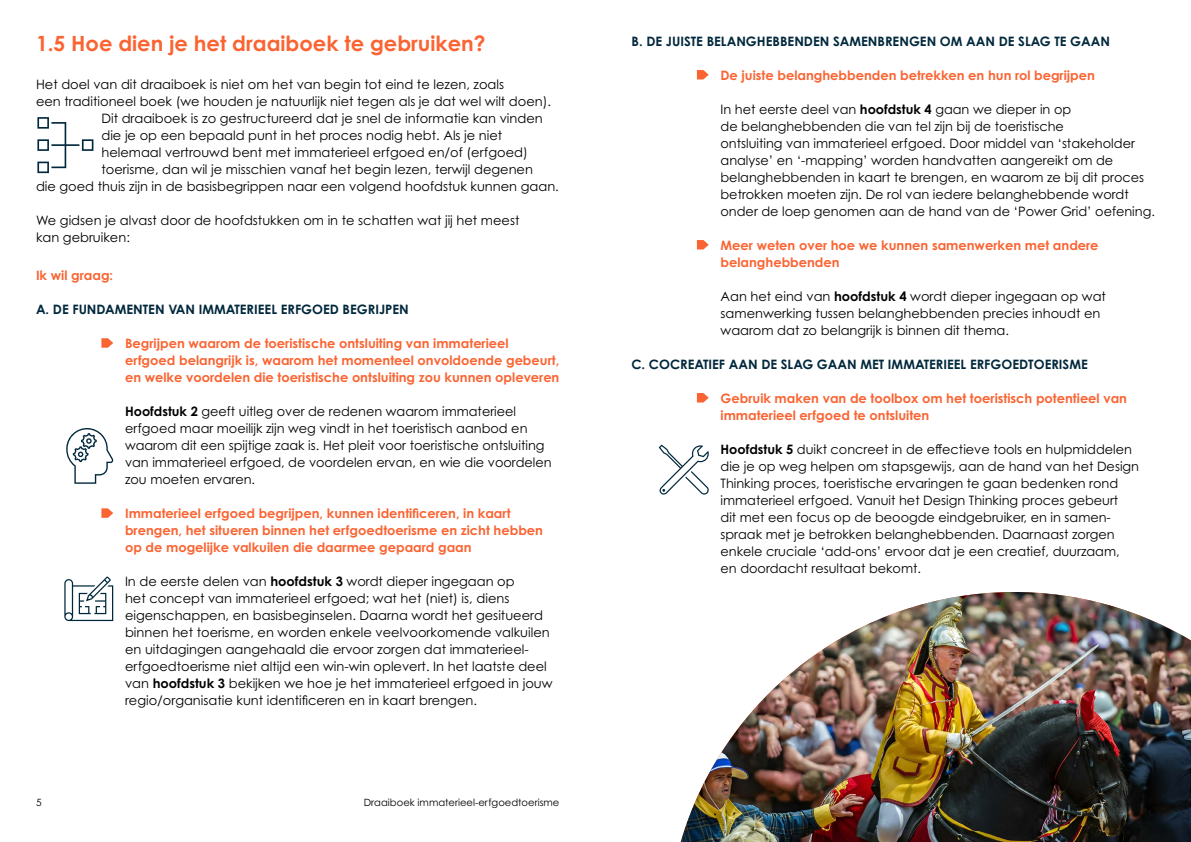
<style>
.page{position:relative;width:1191px;height:842px;background:#fff}
.page>*{position:absolute;margin:0;border:0;box-sizing:border-box;transform-origin:0 0}
.t1{font:700 21px "Century Gothic Pro";color:#fa6432}
.t2{font:13px/17px "Century Gothic Pro";color:#000}
.t3{font:700 13px/17px "Century Gothic Pro";color:#fa6432}
.t4{font:700 13px "Century Gothic Pro";color:#00283c}
.t5{font:10px "Century Gothic Pro";color:#000}
.s1{font-weight:700}
</style>
<div class="page">
<svg style="left:37px;top:117px;width:56px;height:56px"></svg>
<svg style="left:101px;top:338px;width:12px;height:10px"></svg>
<svg style="left:697px;top:70px;width:11px;height:9px"></svg>
<svg style="left:101px;top:508px;width:12px;height:10px"></svg>
<svg style="left:697px;top:240px;width:11px;height:9px"></svg>
<svg style="left:697px;top:393px;width:11px;height:9px"></svg>
<img style="left:680px;top:592px;width:511px;height:250px">
<svg style="left:66px;top:428px;width:48px;height:56px"></svg>
<svg style="left:64px;top:576px;width:49px;height:45px"></svg>
<svg style="left:658px;top:444px;width:51px;height:51px"></svg>
<h1 class="t1" style="left:36px;top:31px;width:451px">1.5 Hoe dien je het draaiboek te gebruiken?</h1>
<p class="t2" style="left:36px;top:76px;width:470px">Het doel van dit draaiboek is niet om het van begin tot eind te lezen, zoals</p>
<p class="t2" style="left:36px;top:93px;width:516px">een traditioneel boek (we houden je natuurlijk niet tegen als je dat wel wilt doen).</p>
<p class="t2" style="left:101px;top:110px;width:443px">Dit draaiboek is zo gestructureerd dat je snel de informatie kan vinden</p>
<p class="t2" style="left:101px;top:127px;width:402px">die je op een bepaald punt in het proces nodig hebt. Als je niet</p>
<p class="t2" style="left:101px;top:144px;width:428px">helemaal vertrouwd bent met immaterieel erfgoed en/of (erfgoed)</p>
<p class="t2" style="left:101px;top:161px;width:433px">toerisme, dan wil je misschien vanaf het begin lezen, terwijl degenen</p>
<p class="t2" style="left:36px;top:178px;width:524px">die goed thuis zijn in de basisbegrippen naar een volgend hoofdstuk kunnen gaan.</p>
<p class="t2" style="left:36px;top:212px;width:485px">We gidsen je alvast door de hoofdstukken om in te schatten wat jij het meest kan gebruiken:</p>
<p class="t3" style="left:36px;top:266px;width:79px">Ik wil graag:</p>
<p class="t4" style="left:36px;top:301px;width:374px">A. DE FUNDAMENTEN VAN IMMATERIEEL ERFGOED BEGRIJPEN</p>
<p class="t3" style="left:125px;top:334px;width:436px">Begrijpen waarom de toeristische ontsluiting van immaterieel erfgoed belangrijk is, waarom het momenteel onvoldoende gebeurt, en welke voordelen die toeristische ontsluiting zou kunnen opleveren</p>
<p class="t2" style="left:125px;top:402px;width:428px"><span class="s1">Hoofdstuk 2</span> geeft uitleg over de redenen waarom immaterieel erfgoed maar moeilijk zijn weg vindt in het toeristisch aanbod en waarom dit een spijtige zaak is. Het pleit voor toeristische ontsluiting van immaterieel erfgoed, de voordelen ervan, en wie die voordelen zou moeten ervaren.</p>
<p class="t3" style="left:125px;top:504px;width:419px">Immaterieel erfgoed begrijpen, kunnen identificeren, in kaart brengen, het situeren binnen het erfgoedtoerisme en zicht hebben op de mogelijke valkuilen die daarmee gepaard gaan</p>
<p class="t2" style="left:125px;top:572px;width:429px">In de eerste delen van <span class="s1">hoofdstuk 3</span> wordt dieper ingegaan op<br>het concept van immaterieel erfgoed; wat het (niet) is, diens eigenschappen, en basisbeginselen. Daarna wordt het gesitueerd binnen het toerisme, en worden enkele veelvoorkomende valkuilen en uitdagingen aangehaald die ervoor zorgen dat immaterieel&shy;erfgoedtoerisme niet altijd een win-win oplevert. In het laatste deel van <span class="s1">hoofdstuk 3</span> bekijken we hoe je het immaterieel erfgoed in jouw regio/organisatie kunt identificeren en in kaart brengen.</p>
<p class="t5" style="left:36px;top:796px;width:7px">5</p>
<p class="t5" style="left:364px;top:796px;width:197px">Draaiboek immaterieel-erfgoedtoerisme</p>
<p class="t4" style="left:631px;top:33px;width:480px">B. DE JUISTE BELANGHEBBENDEN SAMENBRENGEN OM AAN DE SLAG TE GAAN</p>
<p class="t3" style="left:720px;top:66px;width:376px">De juiste belanghebbenden betrekken en hun rol begrijpen</p>
<p class="t2" style="left:720px;top:100px;width:436px">In het eerste deel van <span class="s1">hoofdstuk 4</span> gaan we dieper in op<br>de belanghebbenden die van tel zijn bij de toeristische<br>ontsluiting van immaterieel erfgoed. Door middel van ‘stakeholder analyse’ en ‘-mapping’ worden handvatten aangereikt om de belanghebbenden in kaart te brengen, en waarom ze bij dit proces betrokken moeten zijn. De rol van iedere belanghebbende wordt onder de loep genomen aan de hand van de ‘Power Grid’ oefening.</p>
<p class="t3" style="left:720px;top:236px;width:379px">Meer weten over hoe we kunnen samenwerken met andere belanghebbenden</p>
<p class="t2" style="left:720px;top:287px;width:387px">Aan het eind van <span class="s1">hoofdstuk 4</span> wordt dieper ingegaan op wat samenwerking tussen belanghebbenden precies inhoudt en waarom dat zo belangrijk is binnen dit thema.</p>
<p class="t4" style="left:631px;top:356px;width:458px">C. COCREATIEF AAN DE SLAG GAAN MET IMMATERIEEL ERFGOEDTOERISME</p>
<p class="t3" style="left:720px;top:389px;width:408px">Gebruik maken van de toolbox om het toeristisch potentieel van immaterieel erfgoed te ontsluiten</p>
<p class="t2" style="left:720px;top:440px;width:420px"><span class="s1">Hoofdstuk 5</span> duikt concreet in de effectieve tools en hulpmiddelen die je op weg helpen om stapsgewijs, aan de hand van het Design Thinking proces, toeristische ervaringen te gaan bedenken rond immaterieel erfgoed. Vanuit het Design Thinking proces gebeurt<br>dit met een focus op de beoogde eindgebruiker, en in samen&shy;spraak met je betrokken belanghebbenden. Daarnaast zorgen enkele cruciale ‘add-ons’ ervoor dat je een creatief, duurzaam, en doordacht resultaat bekomt.</p>
</div>
